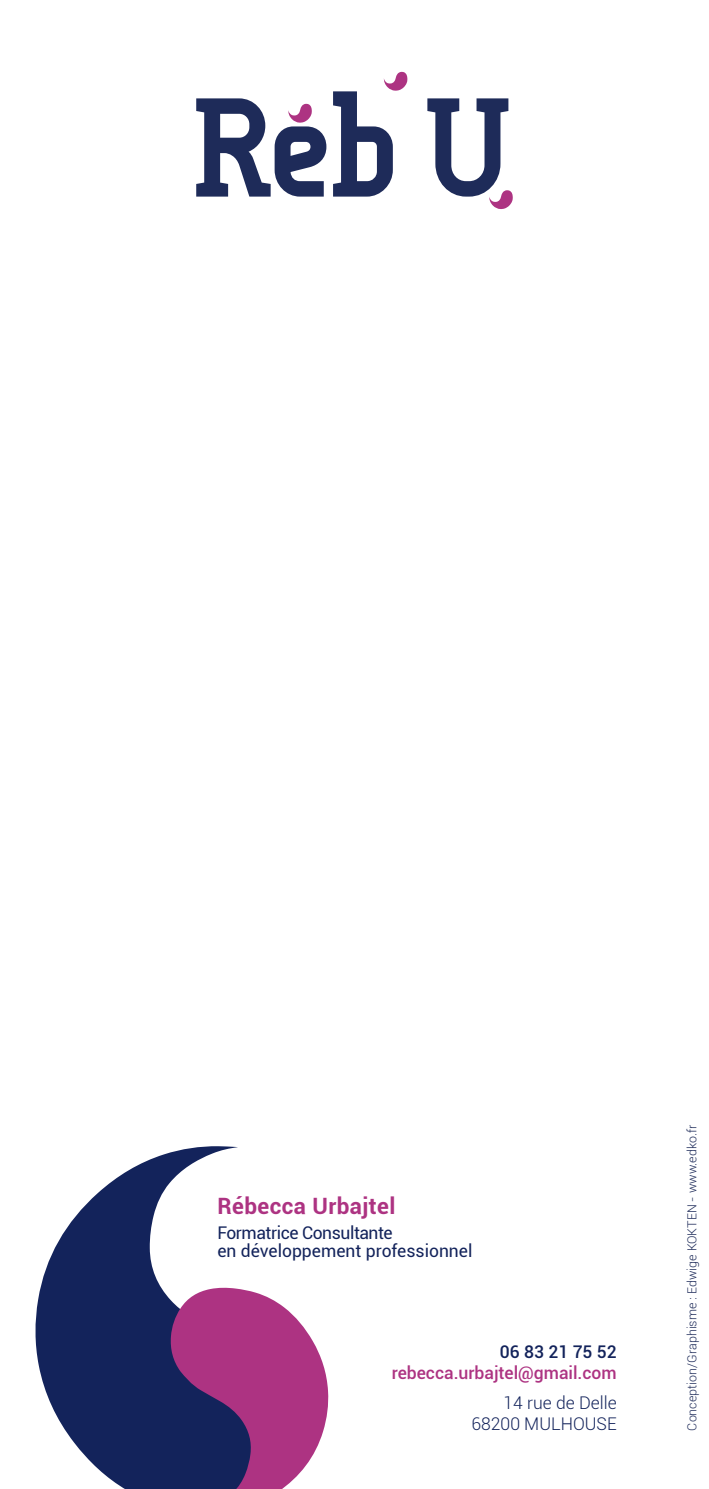
<style>
.page{position:relative;width:709px;height:1489px;background:#fff}
.page>*{position:absolute;margin:0;border:0;box-sizing:border-box;transform-origin:0 0}
.t1{font:800 140.25px "Tertre";color:#1e2b59;scale:.95 1}
.t2{font:700 22.5px "Roboto";letter-spacing:.02em;color:#ad3382}
.t3{font:17.5px "Roboto";letter-spacing:-.005em;color:#13235b}
.t4{font:500 17.5px "Roboto";color:#ad3382}
.t5{font:300 17.5px "Roboto";color:#13235b}
.t6{font:17.5px "Roboto";letter-spacing:-.025em;color:#13235b}
.t7{font:500 17.5px "Roboto";color:#13235b}
.t8{font:300 12.5px "Roboto";color:#1e2b59}
</style>
<div class="page">
<svg style="left:35px;top:1146px;width:203px;height:342px;fill:#13235b"></svg>
<svg style="left:170px;top:1287px;width:159px;height:201px;background:#944b8a"></svg>
<svg style="left:288px;top:104px;width:24px;height:19px"></svg>
<svg style="left:384px;top:72px;width:23px;height:19px"></svg>
<svg style="left:489px;top:190px;width:24px;height:19px"></svg>
<h1 class="t1" style="left:193px;top:59px;width:336px">Reb U</h1>
<p class="t2" style="left:217px;top:1190px;width:179px">Rébecca Urbajtel</p>
<p class="t6" style="left:217px;top:1220px;width:177px">Formatrice Consultante</p>
<p class="t3" style="left:217px;top:1237px;width:257px">en développement professionnel</p>
<p class="t7" style="left:500px;top:1339px;width:118px">06 83 21 75 52</p>
<p class="t4" style="left:392px;top:1360px;width:226px">rebecca.urbajtel@gmail.com</p>
<p class="t5" style="left:503px;top:1390px;width:115px">14 rue de Delle</p>
<p class="t5" style="left:471px;top:1411px;width:147px">68200 MULHOUSE</p>
<p class="t8" style="left:683px;top:1430px;width:307px;rotate:-90deg">Conception/Graphisme : Edwige KOKTEN - www.edko.fr</p>
</div>
